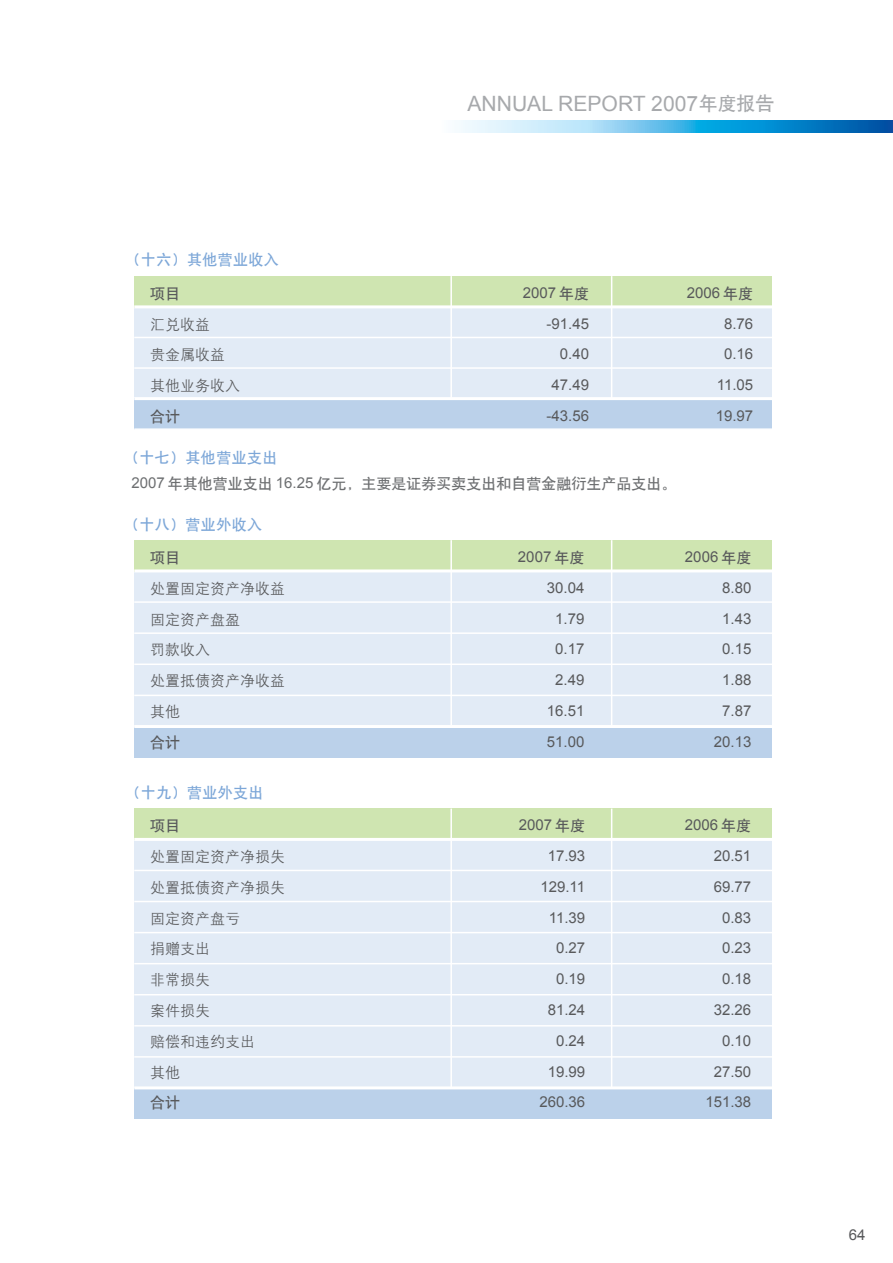
<style>
.page{position:relative;width:893px;height:1263px;background:#fff}
.page>*{position:absolute;margin:0;border:0;box-sizing:border-box;transform-origin:0 0}
.t1{font:21.15px "Arial";color:#a7a9ac}
.t2{font:15px "Arial";color:#58595b}
.t3{font:15px "HY Zhong Deng Xian J";color:#58595b}
.t4{font:15px/25.5px "HY Zhong Hei J";color:#6d6f71}
.t5{font:15px "HY Zhong Hei J";letter-spacing:.025em;color:#7da7d8}
.t6{font:15px "HY Zhong Hei J";color:#58595b}
.s1{font-family:"HY Zhong Hei J";font-size:18.75px}
.s2{font-family:"HY Zhong Hei J"}
.s3{color:#7da7d8}
.s4{font-family:"Arial"}
</style>
<div class="page">
<svg style="left:459px;top:120px;width:434px;height:12px;background:#5cb2e0"></svg>
<div style="left:134px;top:276px;width:638px;height:153px;background:#e2ebf6"></div>
<div style="left:134px;top:399px;width:638px;height:30px;background:#bbd1ea"></div>
<div style="left:134px;top:276px;width:638px;height:31px;background:#cfe5b1"></div>
<hr style="left:134px;top:305px;width:638px;height:3px;background:#fff">
<hr style="left:134px;top:337px;width:638px;height:1px;background:#fff">
<hr style="left:134px;top:397px;width:638px;height:3px;background:#fff">
<hr style="left:134px;top:428px;width:638px;height:2px;background:#fff">
<hr style="left:134px;top:367px;width:638px;height:2px;background:#fff">
<hr style="left:611px;top:276px;width:1px;height:123px;background:#fff">
<hr style="left:450px;top:276px;width:2px;height:123px;background:#fff">
<div style="left:134px;top:540px;width:638px;height:218px;background:#e2ebf6"></div>
<div style="left:134px;top:727px;width:638px;height:31px;background:#bbd1ea"></div>
<div style="left:134px;top:540px;width:638px;height:31px;background:#cfe5b1"></div>
<hr style="left:134px;top:569px;width:638px;height:3px;background:#fff">
<hr style="left:134px;top:601px;width:638px;height:2px;background:#fff">
<hr style="left:134px;top:632px;width:638px;height:2px;background:#fff">
<hr style="left:134px;top:663px;width:638px;height:2px;background:#fff">
<hr style="left:134px;top:695px;width:638px;height:1px;background:#fff">
<hr style="left:134px;top:725px;width:638px;height:3px;background:#fff">
<hr style="left:611px;top:540px;width:1px;height:186px;background:#fff">
<hr style="left:450px;top:540px;width:2px;height:186px;background:#fff">
<div style="left:134px;top:808px;width:638px;height:311px;background:#e2ebf6"></div>
<div style="left:134px;top:1088px;width:638px;height:31px;background:#bbd1ea"></div>
<div style="left:134px;top:808px;width:638px;height:32px;background:#cfe5b1"></div>
<hr style="left:134px;top:838px;width:638px;height:3px;background:#fff">
<hr style="left:134px;top:870px;width:638px;height:1px;background:#fff">
<hr style="left:134px;top:901px;width:638px;height:1px;background:#fff">
<hr style="left:134px;top:932px;width:638px;height:1px;background:#fff">
<hr style="left:134px;top:963px;width:638px;height:1px;background:#fff">
<hr style="left:134px;top:994px;width:638px;height:1px;background:#fff">
<hr style="left:134px;top:1025px;width:638px;height:1px;background:#fff">
<hr style="left:134px;top:1056px;width:638px;height:1px;background:#fff">
<hr style="left:134px;top:1086px;width:638px;height:3px;background:#fff">
<hr style="left:611px;top:808px;width:1px;height:280px;background:#fff">
<hr style="left:450px;top:808px;width:2px;height:280px;background:#fff">
<p class="t5" style="left:126px;top:252px;width:155px">（十六）其他营业收入</p>
<h1 class="t1" style="left:467px;top:91px;width:308px">ANNUAL REPORT 2007<span class="s1">年度报告</span></h1>
<p class="t6" style="left:150px;top:286px;width:31px">项目</p>
<p class="t2" style="left:523px;top:284px;width:68px">2007 <span class="s2">年度</span></p>
<p class="t2" style="left:687px;top:284px;width:68px">2006 <span class="s2">年度</span></p>
<p class="t3" style="left:150px;top:317px;width:61px">汇兑收益</p>
<p class="t2" style="left:546px;top:315px;width:44px">-91.45</p>
<p class="t2" style="left:724px;top:315px;width:31px">8.76</p>
<p class="t3" style="left:150px;top:347px;width:76px">贵金属收益</p>
<p class="t2" style="left:560px;top:346px;width:31px">0.40</p>
<p class="t2" style="left:724px;top:346px;width:31px">0.16</p>
<p class="t3" style="left:150px;top:378px;width:91px">其他业务收入</p>
<p class="t2" style="left:551px;top:376px;width:39px">47.49</p>
<p class="t2" style="left:717px;top:376px;width:38px">11.05</p>
<p class="t6" style="left:150px;top:409px;width:31px">合计</p>
<p class="t2" style="left:546px;top:407px;width:44px">-43.56</p>
<p class="t2" style="left:716px;top:407px;width:39px">19.97</p>
<p class="t4" style="left:132px;top:445px;width:546px;text-indent:-8px"><span class="s3">（十七）其他营业支出<br></span><span class="s4">2007</span> 年其他营业支出 <span class="s4">16.25</span> 亿元，主要是证券买卖支出和自营金融衍生产品支出。</p>
<p class="t5" style="left:124px;top:517px;width:139px">（十八）营业外收入</p>
<p class="t6" style="left:150px;top:550px;width:31px">项目</p>
<p class="t2" style="left:518px;top:548px;width:68px">2007 <span class="s2">年度</span></p>
<p class="t2" style="left:685px;top:548px;width:68px">2006 <span class="s2">年度</span></p>
<p class="t3" style="left:150px;top:581px;width:136px">处置固定资产净收益</p>
<p class="t2" style="left:547px;top:579px;width:39px">30.04</p>
<p class="t2" style="left:722px;top:579px;width:31px">8.80</p>
<p class="t3" style="left:150px;top:611px;width:91px">固定资产盘盈</p>
<p class="t2" style="left:555px;top:610px;width:31px">1.79</p>
<p class="t2" style="left:722px;top:610px;width:31px">1.43</p>
<p class="t3" style="left:150px;top:642px;width:61px">罚款收入</p>
<p class="t2" style="left:555px;top:641px;width:31px">0.17</p>
<p class="t2" style="left:722px;top:641px;width:31px">0.15</p>
<p class="t3" style="left:150px;top:673px;width:136px">处置抵债资产净收益</p>
<p class="t2" style="left:555px;top:671px;width:31px">2.49</p>
<p class="t2" style="left:722px;top:671px;width:31px">1.88</p>
<p class="t3" style="left:150px;top:704px;width:31px">其他</p>
<p class="t2" style="left:547px;top:702px;width:39px">16.51</p>
<p class="t2" style="left:722px;top:702px;width:31px">7.87</p>
<p class="t6" style="left:150px;top:734px;width:31px">合计</p>
<p class="t2" style="left:547px;top:733px;width:39px">51.00</p>
<p class="t2" style="left:714px;top:733px;width:39px">20.13</p>
<p class="t5" style="left:126px;top:784px;width:139px">（十九）营业外支出</p>
<p class="t6" style="left:150px;top:818px;width:31px">项目</p>
<p class="t2" style="left:519px;top:817px;width:68px">2007 <span class="s2">年度</span></p>
<p class="t2" style="left:685px;top:817px;width:68px">2006 <span class="s2">年度</span></p>
<p class="t3" style="left:150px;top:849px;width:136px">处置固定资产净损失</p>
<p class="t2" style="left:548px;top:847px;width:39px">17.93</p>
<p class="t2" style="left:714px;top:847px;width:39px">20.51</p>
<p class="t3" style="left:150px;top:880px;width:136px">处置抵债资产净损失</p>
<p class="t2" style="left:540px;top:878px;width:46px">129.11</p>
<p class="t2" style="left:714px;top:878px;width:39px">69.77</p>
<p class="t3" style="left:150px;top:911px;width:91px">固定资产盘亏</p>
<p class="t2" style="left:549px;top:909px;width:38px">11.39</p>
<p class="t2" style="left:722px;top:909px;width:31px">0.83</p>
<p class="t3" style="left:150px;top:941px;width:61px">捐赠支出</p>
<p class="t2" style="left:556px;top:940px;width:31px">0.27</p>
<p class="t2" style="left:722px;top:940px;width:31px">0.23</p>
<p class="t3" style="left:150px;top:972px;width:61px">非常损失</p>
<p class="t2" style="left:556px;top:970px;width:31px">0.19</p>
<p class="t2" style="left:722px;top:970px;width:31px">0.18</p>
<p class="t3" style="left:150px;top:1003px;width:61px">案件损失</p>
<p class="t2" style="left:548px;top:1001px;width:39px">81.24</p>
<p class="t2" style="left:714px;top:1001px;width:39px">32.26</p>
<p class="t3" style="left:150px;top:1034px;width:106px">赔偿和违约支出</p>
<p class="t2" style="left:556px;top:1032px;width:31px">0.24</p>
<p class="t2" style="left:722px;top:1032px;width:31px">0.10</p>
<p class="t3" style="left:150px;top:1064px;width:31px">其他</p>
<p class="t2" style="left:548px;top:1063px;width:39px">19.99</p>
<p class="t2" style="left:714px;top:1063px;width:39px">27.50</p>
<p class="t6" style="left:150px;top:1095px;width:31px">合计</p>
<p class="t2" style="left:539px;top:1093px;width:47px">260.36</p>
<p class="t2" style="left:705px;top:1093px;width:47px">151.38</p>
<p class="t2" style="left:849px;top:1226px;width:18px">64</p>
</div>
